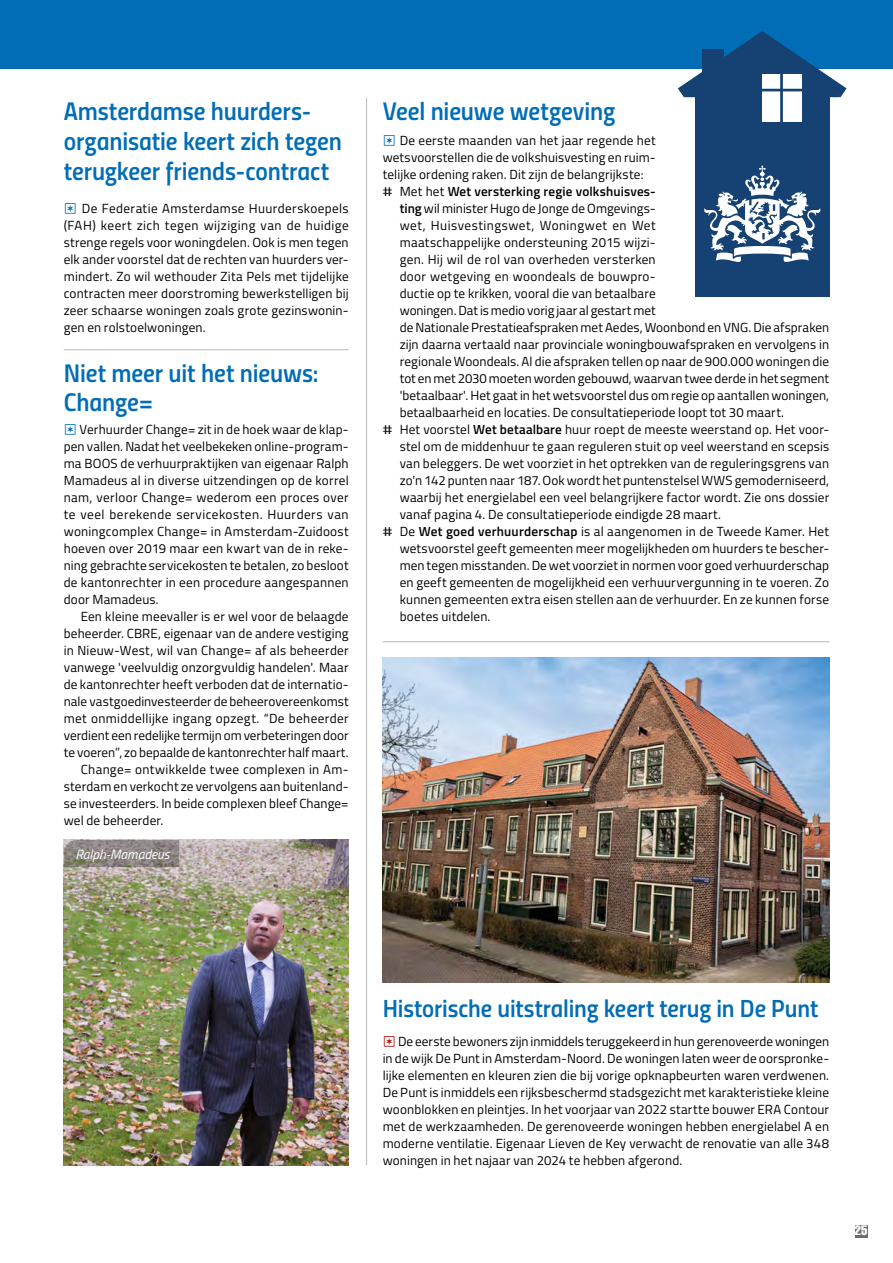
<style>
.page{position:relative;width:893px;height:1263px;background:#fff}
.page>*{position:absolute;margin:0;border:0;box-sizing:border-box;transform-origin:0 0}
.t1{font:25.65px/29.7px "Titillium Semibold Upright";letter-spacing:-.005em;color:#006db6}
.t2{font:24.9px "Titillium Semibold Upright";letter-spacing:-.005em;color:#006db6}
.t3{font:italic 13.5px "Titillium";letter-spacing:-.005em;color:#fff}
.t4{font:extra-condensed 13.5px "Helvetica";color:#fff}
.t5{font:13.2px/17px "Titillium";letter-spacing:.01em;color:#000;text-align:justify}
.t6{font:13.2px "Titillium";letter-spacing:.01em;color:#000;scale:1.3 1}
.t7{font:600 13.2px "Titillium";letter-spacing:.01em;color:#000}
.t8{font:13.2px "Titillium";letter-spacing:.035em;color:#000}
.s1{font-family:"Button Bonus Square Positive";color:#006db6}
.s2{font-weight:400}
.s3{font-weight:600}
.s4{font-family:"Button Bonus Square Positive";color:#ae0f0a}
</style>
<div class="page">
<div style="left:855px;top:1225px;width:12px;height:12px;background:#6b6b6a"></div>
<hr style="left:366px;top:98px;width:1px;height:1067px;background:#bababa">
<div style="left:0;top:0;width:893px;height:69px;background:#006db6"></div>
<div style="left:695px;top:78px;width:134px;height:219px;background:#154272"></div>
<svg style="left:704px;top:165px;width:116px;height:97px"></svg>
<svg style="left:678px;top:31px;width:169px;height:77px"></svg>
<div style="left:702px;top:49px;width:22px;height:26px;background:#154272"></div>
<div style="left:762px;top:74px;width:39px;height:48px;background:#fff"></div>
<hr style="left:757px;top:89px;width:53px;height:2px;background:#154272">
<hr style="left:780px;top:69px;width:3px;height:64px;background:#154272">
<img style="left:383px;top:657px;width:446px;height:325px">
<img style="left:64px;top:840px;width:285px;height:325px">
<svg style="left:64px;top:840px;width:115px;height:27px;background:#8b8381"></svg>
<hr style="left:383px;top:641px;width:446px;height:1px;background:#bababa">
<hr style="left:64px;top:349px;width:285px;height:1px;background:#bababa">
<h1 class="t1" style="left:64px;top:95px;width:280px">Amsterdamse huurders&shy;organisatie keert zich tegen terugkeer friends-contract</h1>
<p class="t5" style="left:64px;top:199px;width:286px"><span class="s1">[</span> De Federatie Amsterdamse Huurderskoepels (FAH) keert zich tegen wijziging van de huidige strenge regels voor woningdelen. Ook is men tegen elk ander voorstel dat de rechten van huurders ver&shy;mindert. Zo wil wethouder Zita Pels met tijdelijke contracten meer doorstroming bewerkstelligen bij zeer schaarse woningen zoals grote gezinswonin&shy;gen en rolstoelwoningen.</p>
<h1 class="t1" style="left:64px;top:357px;width:256px;line-height:29px">Niet meer uit het nieuws:<br>Change=</h1>
<p class="t5" style="left:64px;top:420px;width:286px"><span class="s1">[</span> Verhuurder Change= zit in de hoek waar de klap&shy;pen vallen. Nadat het veelbekeken online-program&shy;ma BOOS de verhuurpraktijken van eigenaar Ralph Mamadeus al in diverse uitzendingen op de korrel nam, verloor Change= wederom een proces over te veel berekende servicekosten. Huurders van woningcomplex Change= in Amsterdam-Zuidoost hoeven over 2019 maar een kwart van de in reke&shy;ning gebrachte servicekosten te betalen, zo besloot de kantonrechter in een procedure aangespannen door Mamadeus.</p>
<p class="t5" style="left:81px;top:607px;width:269px">Een kleine meevaller is er wel voor de belaagde</p>
<p class="t5" style="left:64px;top:624px;width:286px">beheerder. CBRE, eigenaar van de andere vestiging</p>
<p class="t5" style="left:64px;top:641px;width:286px">in Nieuw-West, wil van Change= af als beheerder</p>
<p class="t5" style="left:64px;top:658px;width:286px">vanwege 'veelvuldig onzorgvuldig handelen'. Maar</p>
<p class="t5" style="left:64px;top:675px;width:286px">de kantonrechter heeft verboden dat de internatio-</p>
<p class="t5" style="left:64px;top:692px;width:286px">nale vastgoedinvesteerder de beheerovereenkomst</p>
<p class="t5" style="left:64px;top:709px;width:286px">met onmiddellijke ingang opzegt. “De beheerder</p>
<p class="t5" style="left:64px;top:726px;width:286px">verdient een redelijke termijn om verbeteringen door</p>
<p class="t5" style="left:64px;top:743px;width:286px">te voeren”, zo bepaalde de kantonrechter half maart.</p>
<p class="t5" style="left:81px;top:760px;width:269px">Change= ontwikkelde twee complexen in Am-</p>
<p class="t5" style="left:64px;top:777px;width:286px">sterdam en verkocht ze vervolgens aan buitenland-</p>
<p class="t5" style="left:64px;top:794px;width:286px">se investeerders. In beide complexen bleef Change=</p>
<p class="t5" style="left:64px;top:811px;width:101px">wel de beheerder.</p>
<p class="t3" style="left:75px;top:844px;width:96px">Ralph-Mamadeus</p>
<h1 class="t1" style="left:383px;top:95px;width:234px">Veel nieuwe wetgeving</h1>
<p class="t5" style="left:383px;top:131px;width:274px"><span class="s1">[</span> De eerste maanden van het jaar regende het</p>
<p class="t5" style="left:383px;top:148px;width:275px">wetsvoorstellen die de volkshuisvesting en ruim-</p>
<p class="t5" style="left:383px;top:165px;width:262px">telijke ordening raken. Dit zijn de belangrijkste:</p>
<p class="t7" style="left:383px;top:181px;width:274px"><span class="s2"># Met het</span> Wet versterking regie volkshuisves-</p>
<p class="t5" style="left:400px;top:199px;width:257px"><span class="s3">ting</span> wil minister Hugo de Jonge de Omgevings-</p>
<p class="t8" style="left:400px;top:215px;width:257px">wet, Huisvestingswet, Woningwet en Wet</p>
<p class="t5" style="left:400px;top:233px;width:258px">maatschappelijke ondersteuning 2015 wijzi-</p>
<p class="t5" style="left:400px;top:250px;width:257px">gen. Hij wil de rol van overheden versterken</p>
<p class="t5" style="left:400px;top:267px;width:257px">door wetgeving en woondeals de bouwpro-</p>
<p class="t5" style="left:400px;top:284px;width:258px">ductie op te krikken, vooral die van betaalbare</p>
<p class="t5" style="left:400px;top:301px;width:257px">woningen. Dat is medio vorig jaar al gestart met</p>
<p class="t5" style="left:400px;top:318px;width:431px">de Nationale Prestatieafspraken met Aedes, Woonbond en VNG. Die afspraken</p>
<p class="t5" style="left:400px;top:335px;width:431px">zijn daarna vertaald naar provinciale woningbouwafspraken en vervolgens in</p>
<p class="t5" style="left:400px;top:352px;width:431px">regionale Woondeals. Al die afspraken tellen op naar de 900.000 woningen die</p>
<p class="t5" style="left:400px;top:369px;width:431px">tot en met 2030 moeten worden gebouwd, waarvan twee derde in het segment</p>
<p class="t5" style="left:400px;top:386px;width:431px">'betaalbaar'. Het gaat in het wetsvoorstel dus om regie op aantallen woningen,</p>
<p class="t5" style="left:400px;top:403px;width:386px">betaalbaarheid en locaties. De consultatieperiode loopt tot 30 maart.</p>
<p class="t6" style="left:383px;top:419px;width:345px"># Het voorstel <span class="s3">Wet betaalbare</span> huur roept de meeste weerstand op. Het voor-</p>
<p class="t5" style="left:400px;top:437px;width:431px">stel om de middenhuur te gaan reguleren stuit op veel weerstand en scepsis</p>
<p class="t5" style="left:400px;top:454px;width:431px">van beleggers. De wet voorziet in het optrekken van de reguleringsgrens van</p>
<p class="t5" style="left:400px;top:471px;width:431px">zo'n 142 punten naar 187. Ook wordt het puntenstelsel WWS gemoderniseerd,</p>
<p class="t5" style="left:400px;top:488px;width:431px">waarbij het energielabel een veel belangrijkere factor wordt. Zie ons dossier</p>
<p class="t5" style="left:400px;top:505px;width:323px">vanaf pagina 4. De consultatieperiode eindigde 28 maart.</p>
<p class="t6" style="left:383px;top:521px;width:345px"># De <span class="s3">Wet goed verhuurderschap</span> is al aangenomen in de Tweede Kamer. Het</p>
<p class="t5" style="left:400px;top:539px;width:431px">wetsvoorstel geeft gemeenten meer mogelijkheden om huurders te bescher-</p>
<p class="t5" style="left:400px;top:556px;width:431px">men tegen misstanden. De wet voorziet in normen voor goed verhuurderschap</p>
<p class="t5" style="left:400px;top:573px;width:431px">en geeft gemeenten de mogelijkheid een verhuurvergunning in te voeren. Zo</p>
<p class="t5" style="left:400px;top:590px;width:431px">kunnen gemeenten extra eisen stellen aan de verhuurder. En ze kunnen forse</p>
<p class="t5" style="left:400px;top:607px;width:92px">boetes uitdelen.</p>
<h2 class="t2" style="left:383px;top:989px;width:437px">Historische uitstraling keert terug in De Punt</h2>
<p class="t5" style="left:383px;top:1032px;width:448px"><span class="s4">[</span> De eerste bewoners zijn inmiddels teruggekeerd in hun gerenoveerde woningen in de wijk De Punt in Amsterdam-Noord. De woningen laten weer de oorspronke&shy;lijke elementen en kleuren zien die bij vorige opknapbeurten waren verdwenen.<br>De Punt is inmiddels een rijksbeschermd stadsgezicht met karakteristieke kleine woonblokken en pleintjes. In het voorjaar van 2022 startte bouwer ERA Contour met de werkzaamheden. De gerenoveerde woningen hebben energielabel A en moderne ventilatie. Eigenaar Lieven de Key verwacht de renovatie van alle 348 woningen in het najaar van 2024 te hebben afgerond.</p>
<p class="t4" style="left:855px;top:1221px;width:14px">25</p>
</div>
